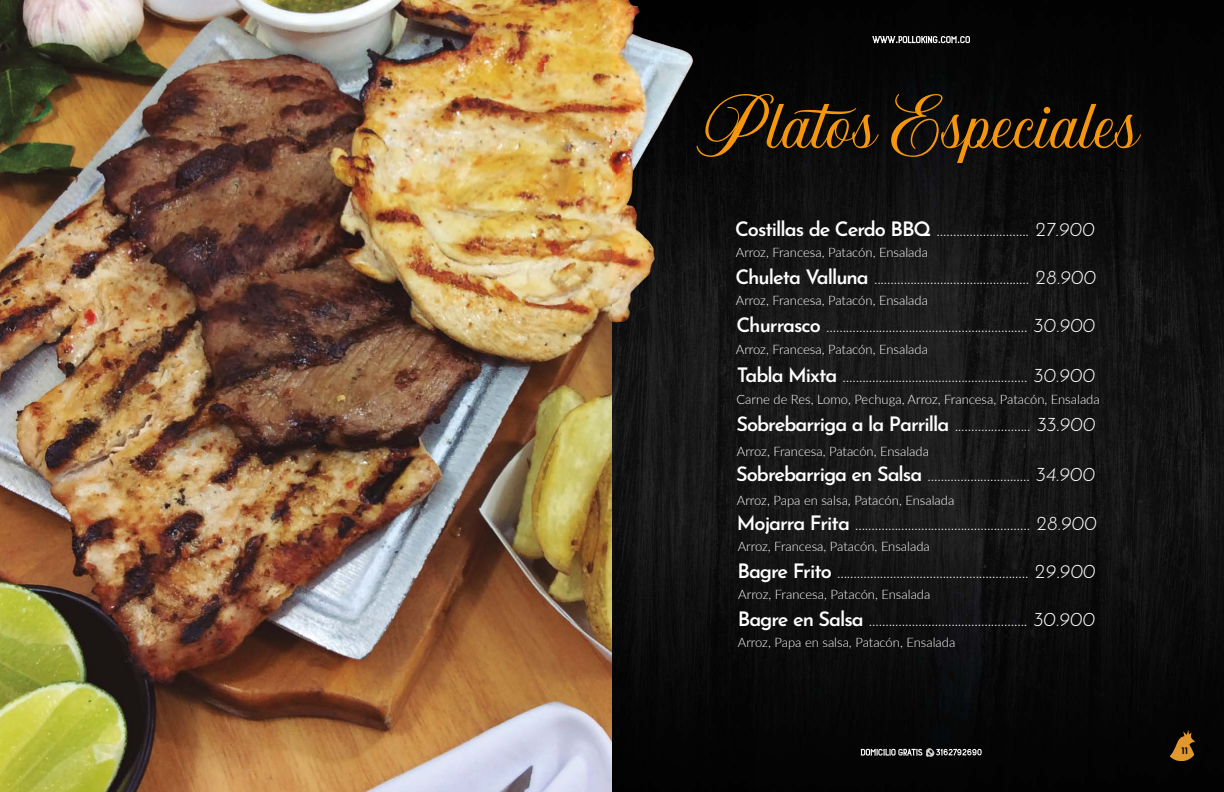
<style>
.page{position:relative;width:1224px;height:792px;background:#fff}
.page>*{position:absolute;margin:0;border:0;box-sizing:border-box;transform-origin:0 0}
.t1{font:59px "Nova Quinta PERSONALUSE";color:#f4960e}
.t2{font:300 20px "Josefin Sans";color:#fff}
.t3{font:600 20px "Josefin Sans";letter-spacing:-.05em;color:#fff}
.t4{font:300 13px "Lato";color:#fff}
.t5{font:600 9px "Poppins";color:#020203}
.s1{font-weight:600}
.s2{font-style:italic}
.s3{font-weight:300}
.s4{font-weight:300;font-style:italic}
</style>
<div class="page">
<img style="left:0;top:0;width:1224px;height:792px">
<svg style="left:1165px;top:730px;width:31px;height:31px"></svg>
<svg style="left:861px;top:748px;width:121px;height:9px"></svg>
<svg style="left:872px;top:36px;width:98px;height:7px"></svg>
<img style="left:612px;top:0;width:142px;height:792px">
<h1 class="t1" style="left:697px;top:93px;width:444px">Platos Especiales</h1>
<p class="t2" style="left:735px;top:214px;width:361px"><span class="s1">Costillas de Cerdo BBQ</span> ............................ <span class="s2">27.900</span></p>
<p class="t2" style="left:735px;top:262px;width:362px"><span class="s1">Chuleta Valluna</span> ............................................... <span class="s2">28.900</span></p>
<p class="t4" style="left:736px;top:243px;width:194px">Arroz, Francesa, Patacón, Ensalada</p>
<p class="t4" style="left:736px;top:291px;width:194px">Arroz, Francesa, Patacón, Ensalada</p>
<p class="t2" style="left:736px;top:310px;width:360px"><span class="s1">Churrasco</span> ............................................................. <span class="s2">30.900</span></p>
<p class="t2" style="left:737px;top:359px;width:360px"><span class="s1">Tabla Mixta</span> ........................................................ <span class="s2">30.900</span></p>
<p class="t3" style="left:736px;top:407px;width:360px">Sobrebarriga a la Parrilla <span class="s3">.......................</span> <span class="s4">33.900</span></p>
<p class="t2" style="left:736px;top:458px;width:360px"><span class="s1">Sobrebarriga en Salsa</span> ............................... <span class="s2">34.900</span></p>
<p class="t2" style="left:737px;top:508px;width:361px"><span class="s1">Mojarra Frita</span> ..................................................... <span class="s2">28.900</span></p>
<p class="t2" style="left:737px;top:556px;width:360px"><span class="s1">Bagre Frito</span> .......................................................... <span class="s2">29.900</span></p>
<p class="t2" style="left:738px;top:604px;width:359px"><span class="s1">Bagre en Salsa</span> ................................................ <span class="s2">30.900</span></p>
<p class="t4" style="left:736px;top:340px;width:194px">Arroz, Francesa, Patacón, Ensalada</p>
<p class="t4" style="left:736px;top:390px;width:365px">Carne de Res, Lomo, Pechuga, Arroz, Francesa, Patacón, Ensalada</p>
<p class="t4" style="left:737px;top:442px;width:194px">Arroz, Francesa, Patacón, Ensalada</p>
<p class="t4" style="left:737px;top:492px;width:219px">Arroz, Papa en salsa, Patacón, Ensalada</p>
<p class="t4" style="left:738px;top:537px;width:194px">Arroz, Francesa, Patacón, Ensalada</p>
<p class="t4" style="left:738px;top:585px;width:194px">Arroz, Francesa, Patacón, Ensalada</p>
<p class="t4" style="left:738px;top:633px;width:219px">Arroz, Papa en salsa, Patacón, Ensalada</p>
<p class="t5" style="left:1181px;top:746px;width:8px">11</p>
</div>
